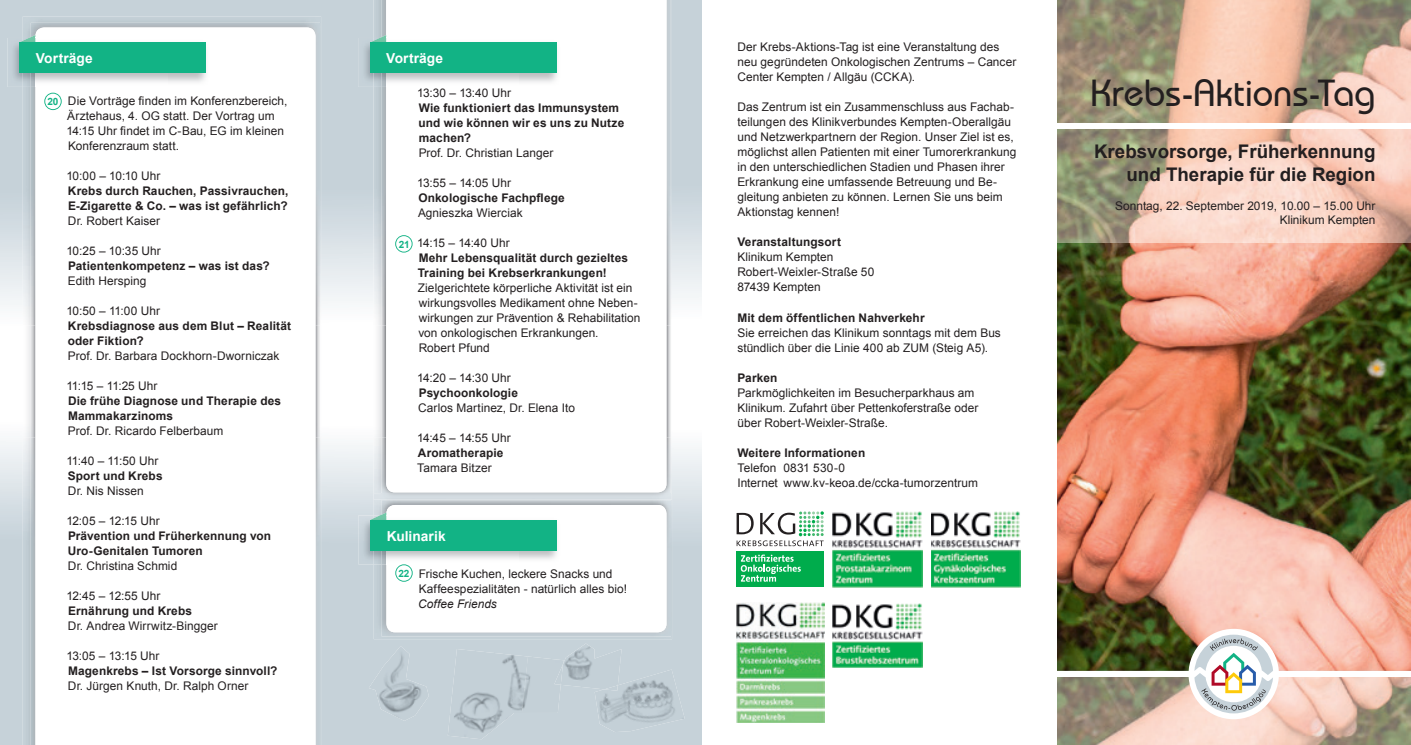
<style>
.page{position:relative;width:1411px;height:745px;background:#fff}
.page>*{position:absolute;margin:0;border:0;box-sizing:border-box;transform-origin:0 0}
.t1{font:500 37.5px "Bauhaus IT Cby BT";color:#231f20}
.t2{font:700 18.75px/22.5px "Arial";color:#231f20;text-align:right}
.t3{font:700 13.75px "Arial";letter-spacing:.005em;color:#fff}
.t4{font:11.88px/15px "Arial";letter-spacing:.005em;color:#231f20}
.t5{font:700 11.88px/15px "Arial";letter-spacing:.01em;color:#231f20}
.t6{font:11.88px "Arial";letter-spacing:-.015em;color:#231f20}
.t7{font:11.88px "Arial";letter-spacing:-.02em;color:#231f20}
.t8{font:italic 11.88px "Arial";letter-spacing:.005em;color:#231f20}
.t9{font:700 10px "Arial";color:#12b385}
</style>
<div class="page">
<svg style="left:0;top:441px;width:702px;height:303px;background:#ccd6dd"></svg>
<svg style="left:0;top:0;width:702px;height:305px;background:#ced8de"></svg>
<img style="left:1057px;top:242px;width:353px;height:428px">
<img style="left:1057px;top:677px;width:353px;height:67px">
<div style="left:1188px;top:628px;width:90px;height:90px;background:#fff;border-radius:50%"></div>
<svg style="left:1194px;top:634px;width:78px;height:79px"></svg>
<img style="left:1057px;top:0;width:353px;height:242px">
<div style="left:1056px;top:123px;width:354px;height:6px;background:#fff"></div>
<img style="left:374px;top:493px;width:298px;height:145px">
<img style="left:381px;top:500px;width:290px;height:136px">
<div style="left:386px;top:504px;width:280px;height:128px;background:#fff;border-radius:9px"></div>
<svg style="left:370px;top:512px;width:16px;height:3px"></svg>
<img style="left:358px;top:515px;width:199px;height:49px">
<img style="left:370px;top:515px;width:16px;height:4px">
<div style="left:370px;top:519px;width:186px;height:31px;background:#12b385"></div>
<div style="left:736px;top:550px;width:88px;height:36px;background:#00ac4c"></div>
<svg style="left:740px;top:554px;width:60px;height:27px"></svg>
<svg style="left:736px;top:511px;width:87px;height:35px"></svg>
<img style="left:833px;top:603px;width:89px;height:64px">
<img style="left:931px;top:511px;width:89px;height:75px">
<img style="left:833px;top:511px;width:89px;height:75px">
<img style="left:736px;top:602px;width:88px;height:119px">
<img style="left:23px;top:16px;width:298px;height:728px">
<img style="left:31px;top:23px;width:289px;height:721px">
<svg style="left:35px;top:27px;width:280px;height:717px"></svg>
<svg style="left:19px;top:35px;width:16px;height:3px"></svg>
<img style="left:7px;top:38px;width:205px;height:49px">
<img style="left:19px;top:38px;width:16px;height:4px">
<div style="left:19px;top:42px;width:187px;height:31px;background:#12b385"></div>
<svg style="left:44px;top:93px;width:18px;height:17px"></svg>
<img style="left:373px;top:0;width:298px;height:499px">
<img style="left:374px;top:493px;width:297px;height:6px">
<img style="left:381px;top:0;width:289px;height:496px">
<svg style="left:386px;top:0;width:280px;height:492px"></svg>
<svg style="left:370px;top:35px;width:16px;height:3px"></svg>
<img style="left:358px;top:38px;width:204px;height:49px">
<img style="left:370px;top:38px;width:16px;height:4px">
<div style="left:370px;top:42px;width:186px;height:31px;background:#12b385"></div>
<svg style="left:395px;top:235px;width:17px;height:17px"></svg>
<svg style="left:395px;top:564px;width:17px;height:17px"></svg>
<img style="left:448px;top:648px;width:80px;height:90px">
<img style="left:522px;top:656px;width:41px;height:56px">
<img style="left:560px;top:643px;width:61px;height:46px">
<img style="left:554px;top:663px;width:9px;height:21px">
<img style="left:369px;top:645px;width:60px;height:75px">
<img style="left:594px;top:669px;width:90px;height:62px">
<svg style="left:604px;top:685px;width:13px;height:5px"></svg>
<p class="t3" style="left:36px;top:50px;width:59px">Vorträge</p>
<p class="t9" style="left:47px;top:95px;width:13px">20</p>
<p class="t4" style="left:66px;top:93px;width:223px">Die Vorträge finden im Konferenzbereich, Ärztehaus, 4. OG statt. Der Vortrag um 14:15 Uhr findet im C-Bau, EG im kleinen Konferenzraum statt.</p>
<p class="t4" style="left:66px;top:168px;width:95px">10:00 – 10:10 Uhr</p>
<p class="t5" style="left:68px;top:183px;width:222px">Krebs durch Rauchen, Passivrauchen,<br>E-Zigarette &amp; Co. – was ist gefährlich?</p>
<p class="t4" style="left:68px;top:213px;width:94px">Dr. Robert Kaiser</p>
<p class="t4" style="left:66px;top:243px;width:96px">10:25 – 10:35 Uhr</p>
<p class="t5" style="left:68px;top:258px;width:203px">Patientenkompetenz – was ist das?</p>
<p class="t4" style="left:68px;top:273px;width:80px">Edith Hersping</p>
<p class="t4" style="left:66px;top:303px;width:95px">10:50 – 11:00 Uhr</p>
<p class="t5" style="left:68px;top:318px;width:225px">Krebsdiagnose aus dem Blut – Realität oder Fiktion?</p>
<p class="t4" style="left:68px;top:348px;width:213px">Prof. Dr. Barbara Dockhorn-Dworniczak</p>
<p class="t7" style="left:66px;top:377px;width:93px">11:15 – 11:25 Uhr</p>
<p class="t5" style="left:68px;top:393px;width:215px">Die frühe Diagnose und Therapie des<br>Mammakarzinoms</p>
<p class="t4" style="left:68px;top:423px;width:157px">Prof. Dr. Ricardo Felberbaum</p>
<p class="t4" style="left:66px;top:453px;width:93px">11:40 – 11:50 Uhr</p>
<p class="t5" style="left:68px;top:468px;width:96px">Sport und Krebs</p>
<p class="t4" style="left:68px;top:483px;width:77px">Dr. Nis Nissen</p>
<p class="t6" style="left:66px;top:512px;width:95px">12:05 – 12:15 Uhr</p>
<p class="t5" style="left:68px;top:528px;width:205px">Prävention und Früherkennung von<br>Uro-Genitalen Tumoren</p>
<p class="t4" style="left:68px;top:558px;width:111px">Dr. Christina Schmid</p>
<p class="t4" style="left:66px;top:588px;width:95px">12:45 – 12:55 Uhr</p>
<p class="t5" style="left:68px;top:603px;width:126px">Ernährung und Krebs</p>
<p class="t4" style="left:68px;top:618px;width:151px">Dr. Andrea Wirrwitz-Bingger</p>
<p class="t6" style="left:66px;top:647px;width:95px">13:05 – 13:15 Uhr</p>
<p class="t5" style="left:68px;top:663px;width:211px">Magenkrebs – Ist Vorsorge sinnvoll?</p>
<p class="t4" style="left:68px;top:678px;width:182px">Dr. Jürgen Knuth, Dr. Ralph Orner</p>
<p class="t3" style="left:386px;top:50px;width:59px">Vorträge</p>
<p class="t9" style="left:398px;top:237px;width:13px">21</p>
<p class="t4" style="left:417px;top:85px;width:95px">13:30 – 13:40 Uhr</p>
<p class="t5" style="left:418px;top:101px;width:207px">Wie funktioniert das Immunsystem und wie können wir es uns zu Nutze machen?</p>
<p class="t4" style="left:418px;top:145px;width:136px">Prof. Dr. Christian Langer</p>
<p class="t4" style="left:417px;top:175px;width:95px">13:55 – 14:05 Uhr</p>
<p class="t5" style="left:418px;top:191px;width:148px">Onkologische Fachpflege</p>
<p class="t4" style="left:418px;top:205px;width:106px">Agnieszka Wierciak</p>
<p class="t6" style="left:417px;top:235px;width:94px">14:15 – 14:40 Uhr</p>
<p class="t5" style="left:418px;top:251px;width:212px">Mehr Lebensqualität durch gezieltes<br>Training bei Krebserkrankungen!</p>
<p class="t4" style="left:418px;top:280px;width:224px">Zielgerichtete körperliche Aktivität ist ein wirkungsvolles Medikament ohne Neben&shy;wirkungen zur Prävention &amp; Rehabilitation von onkologischen Erkrankungen.<br>Robert Pfund</p>
<p class="t4" style="left:417px;top:370px;width:95px">14:20 – 14:30 Uhr</p>
<p class="t5" style="left:419px;top:386px;width:101px">Psychoonkologie</p>
<p class="t4" style="left:418px;top:400px;width:158px">Carlos Martinez, Dr. Elena Ito</p>
<p class="t4" style="left:417px;top:430px;width:95px">14:45 – 14:55 Uhr</p>
<p class="t5" style="left:418px;top:446px;width:87px">Aromatherapie</p>
<p class="t4" style="left:417px;top:460px;width:76px">Tamara Bitzer</p>
<p class="t3" style="left:386px;top:526px;width:60px">Kulinarik</p>
<p class="t9" style="left:398px;top:566px;width:13px">22</p>
<p class="t4" style="left:419px;top:565px;width:210px">Frische Kuchen, leckere Snacks und<br>Kaffeespezialitäten - natürlich alles bio!</p>
<p class="t8" style="left:418px;top:595px;width:80px">Coffee Friends</p>
<p class="t4" style="left:737px;top:40px;width:280px">Der Krebs-Aktions-Tag ist eine Veranstaltung des neu gegründeten Onkologischen Zentrums – Cancer<br>Center Kempten / Allgäu (CCKA).</p>
<p class="t4" style="left:737px;top:100px;width:280px">Das Zentrum ist ein Zusammenschluss aus Fachab&shy;teilungen des Klinikverbundes Kempten-Oberallgäu und Netzwerkpartnern der Region. Unser Ziel ist es, möglichst allen Patienten mit einer Tumorerkrankung in den unterschiedlichen Stadien und Phasen ihrer Erkrankung eine umfassende Betreuung und Be&shy;gleitung anbieten zu können. Lernen Sie uns beim Aktionstag kennen!</p>
<p class="t5" style="left:737px;top:235px;width:105px">Veranstaltungsort</p>
<p class="t4" style="left:737px;top:250px;width:138px">Klinikum Kempten<br>Robert-Weixler-Straße 50<br>87439 Kempten</p>
<p class="t5" style="left:737px;top:310px;width:189px">Mit dem öffentlichen Nahverkehr</p>
<p class="t4" style="left:737px;top:325px;width:265px">Sie erreichen das Klinikum sonntags mit dem Bus stündlich über die Linie 400 ab ZUM (Steig A5).</p>
<p class="t5" style="left:737px;top:370px;width:42px">Parken</p>
<p class="t4" style="left:737px;top:385px;width:243px">Parkmöglichkeiten im Besucherparkhaus am<br>Klinikum. Zufahrt über Pettenkoferstraße oder über Robert-Weixler-Straße.</p>
<p class="t5" style="left:737px;top:445px;width:129px">Weitere Informationen</p>
<p class="t4" style="left:737px;top:460px;width:242px">Telefon 0831 530-0<br>Internet www.kv-keoa.de/ccka-tumorzentrum</p>
<h1 class="t1" style="left:1090px;top:69px;width:287px">Krebs-Aktions-Tag</h1>
<h2 class="t2" style="left:1093px;top:141px;width:283px">Krebsvorsorge, Früherkennung und Therapie für die Region</h2>
<p class="t4" style="left:1115px;top:198px;width:262px;line-height:14.2px;text-align:right">Sonntag, 22. September 2019, 10.00 – 15.00 Uhr<br>Klinikum Kempten</p>
</div>
